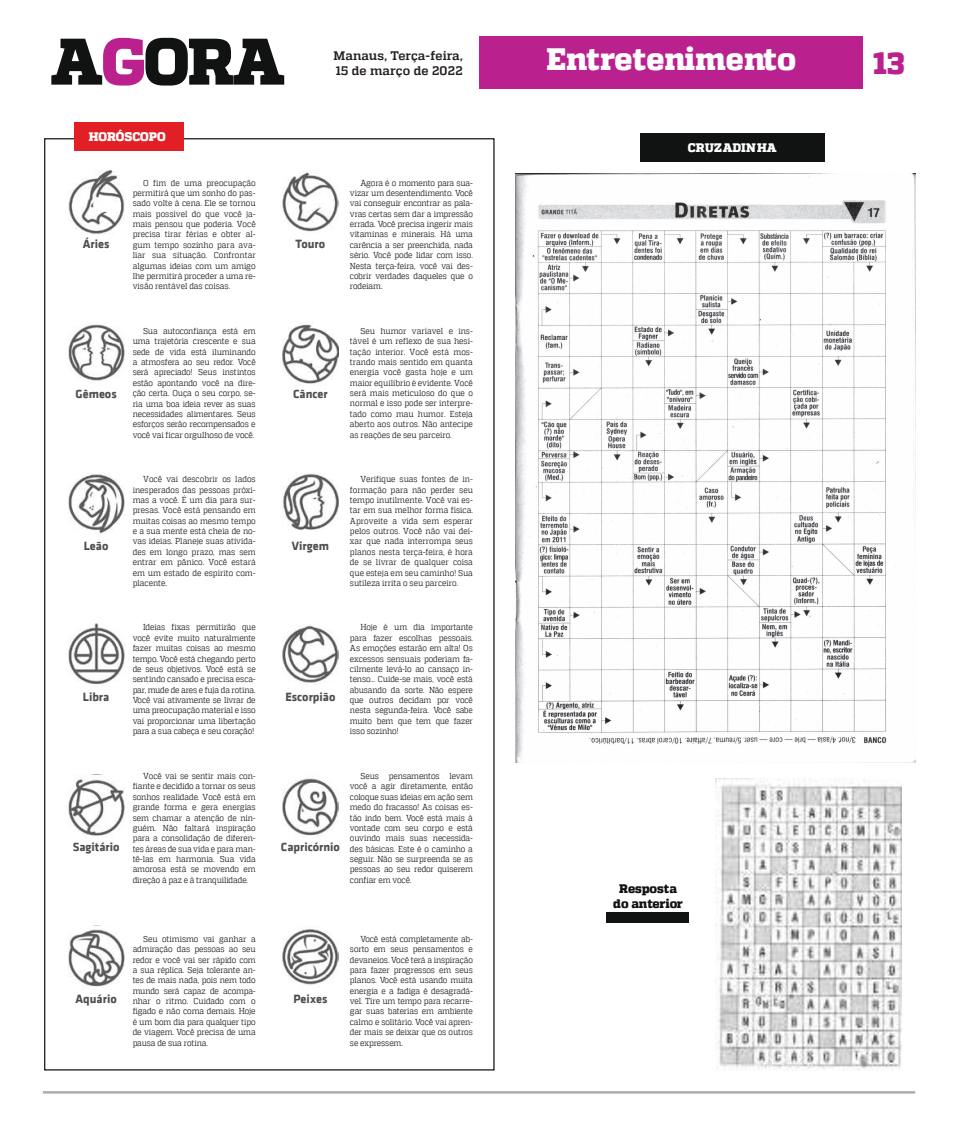
<style>
.page{position:relative;width:957px;height:1134px;background:#fff}
.page>*{position:absolute;margin:0;border:0;box-sizing:border-box;transform-origin:0 0}
.t1{font:800 30.88px "MW Quadon";color:#fff}
.t2{font:800 30.88px "MW Quadon";color:#ba218f}
.t3{font:700 12.38px "MW Klavika Bd";color:#4e4e50}
.t4{font:700 12.38px/14.9px "MW Quadon";letter-spacing:.005em;color:#241f1f}
.t5{font:800 12.38px "MW Quadon";color:#fff}
.t6{font:800 12.38px/14.9px "MW Quadon";color:#111212;text-align:center}
.t7{font:8.62px/10.4px "MW Quadon";letter-spacing:-.01em;color:#241f1f;text-align:justify;scale:.9 1}
</style>
<div class="page">
<div style="left:74px;top:122px;width:109px;height:28px;background:#e11f25"></div>
<div style="left:479px;top:36px;width:384px;height:52px;background:#ba218f"></div>
<svg style="left:51px;top:38px;width:233px;height:48px"></svg>
<img style="left:69px;top:624px;width:55px;height:62px">
<div style="left:640px;top:133px;width:185px;height:28px;background:#111212"></div>
<img style="left:516px;top:173px;width:399px;height:589px">
<img style="left:715px;top:779px;width:186px;height:291px">
<div style="left:606px;top:912px;width:82px;height:11px;background:#111212"></div>
<img style="left:69px;top:171px;width:55px;height:63px">
<img style="left:69px;top:324px;width:55px;height:57px">
<img style="left:69px;top:474px;width:55px;height:60px">
<img style="left:69px;top:774px;width:55px;height:63px">
<img style="left:69px;top:929px;width:55px;height:59px">
<img style="left:282px;top:929px;width:56px;height:56px">
<img style="left:282px;top:778px;width:56px;height:59px">
<img style="left:282px;top:625px;width:56px;height:58px">
<img style="left:283px;top:474px;width:55px;height:56px">
<img style="left:282px;top:321px;width:56px;height:63px">
<img style="left:282px;top:171px;width:56px;height:61px">
<hr style="left:43px;top:1091px;width:872px;height:2px;background:#adacb2">
<h2 class="t4" style="left:334px;top:49px;width:131px">Manaus, Terça-feira,<br>15 de março de 2022</h2>
<h1 class="t1" style="left:546px;top:41px;width:251px">Entretenimento</h1>
<h1 class="t2" style="left:873px;top:45px;width:33px">13</h1>
<h2 class="t5" style="left:89px;top:130px;width:78px">HORÓSCOPO</h2>
<h2 class="t5" style="left:688px;top:141px;width:90px">CRUZADINHA</h2>
<h2 class="t3" style="left:83px;top:234px;width:28px">Áries</h2>
<h2 class="t3" style="left:76px;top:385px;width:43px">Gêmeos</h2>
<h2 class="t3" style="left:84px;top:536px;width:26px">Leão</h2>
<h2 class="t3" style="left:83px;top:687px;width:28px">Libra</h2>
<h2 class="t3" style="left:73px;top:838px;width:48px">Sagitário</h2>
<p class="t7" style="left:133px;top:177px;width:138px;text-indent:10px">O fim de uma preocupação permitirá que um sonho do pas&shy;sado volte à cena. Ele se tornou mais possível do que você ja&shy;mais pensou que poderia. Você precisa tirar férias e obter al&shy;gum tempo sozinho para ava&shy;liar sua situação. Confrontar algumas ideias com um amigo lhe permitirá proceder a uma re&shy;visão rentável das coisas.</p>
<p class="t7" style="left:133px;top:326px;width:138px;text-indent:10px">Sua autoconfiança está em uma trajetória crescente e sua sede de vida está iluminando a atmosfera ao seu redor. Você será apreciado! Seus instintos estão apontando você na dire&shy;ção certa. Ouça o seu corpo, se&shy;ria uma boa ideia rever as suas necessidades alimentares. Seus esforços serão recompensados e você vai ficar orgulhoso de você.</p>
<p class="t7" style="left:133px;top:474px;width:138px;text-indent:10px">Você vai descobrir os lados inesperados das pessoas próxi&shy;mas a você. É um dia para sur&shy;presas. Você está pensando em muitas coisas ao mesmo tempo e a sua mente está cheia de no&shy;vas ideias. Planeje suas ativida&shy;des em longo prazo, mas sem entrar em pânico. Você estará em um estado de espírito com&shy;placente.</p>
<p class="t7" style="left:133px;top:622px;width:138px;text-indent:10px">Ideias fixas permitirão que você evite muito naturalmente fazer muitas coisas ao mesmo tempo. Você está chegando perto de seus objetivos. Você está se sentindo cansado e precisa esca&shy;par, mude de ares e fuja da rotina.<br>Você vai ativamente se livrar de uma preocupação material e isso vai proporcionar uma libertação para a sua cabeça e seu coração!</p>
<p class="t7" style="left:133px;top:771px;width:138px;text-indent:10px">Você vai se sentir mais con&shy;fiante e decidido a tornar os seus sonhos realidade. Você está em grande forma e gera energias sem chamar a atenção de nin&shy;guém. Não faltará inspiração para a consolidação de diferen&shy;tes áreas de sua vida e para man&shy;tê-las em harmonia. Sua vida amorosa está se movendo em direção à paz e à tranquilidade.</p>
<h2 class="t3" style="left:296px;top:234px;width:31px">Touro</h2>
<p class="t7" style="left:350px;top:177px;width:138px;text-indent:10px">Agora é o momento para sua&shy;vizar um desentendimento. Você vai conseguir encontrar as pala&shy;vras certas sem dar a impressão errada. Você precisa ingerir mais vitaminas e minerais. Há uma carência a ser preenchida, nada sério. Você pode lidar com isso.<br>Nesta terça-feira, você vai des&shy;cobrir verdades daqueles que o rodeiam.</p>
<h2 class="t3" style="left:293px;top:385px;width:36px">Câncer</h2>
<h2 class="t3" style="left:292px;top:536px;width:39px">Virgem</h2>
<h2 class="t3" style="left:285px;top:687px;width:52px">Escorpião</h2>
<p class="t7" style="left:350px;top:326px;width:138px;text-indent:10px">Seu humor varíavel e ins&shy;tável é um reflexo de sua hesi&shy;tação interior. Você está mos&shy;trando mais sentido em quanta energia você gasta hoje e um maior equilíbrio é evidente. Você será mais meticuloso do que o normal e isso pode ser interpre&shy;tado como mau humor. Esteja aberto aos outros. Não antecipe as reações de seu parceiro.</p>
<p class="t7" style="left:350px;top:474px;width:138px;text-indent:10px">Verifique suas fontes de in&shy;formação para não perder seu tempo inutilmente. Você vai es&shy;tar em sua melhor forma física.<br>Aproveite a vida sem esperar pelos outros. Você não vai dei&shy;xar que nada interrompa seus planos nesta terça-feira, é hora de se livrar de qualquer coisa que esteja em seu caminho! Sua sutileza irrita o seu parceiro.</p>
<p class="t7" style="left:350px;top:622px;width:138px;text-indent:10px">Hoje é um dia importante para fazer escolhas pessoais.<br>As emoções estarão em alta! Os excessos sensuais poderiam fa&shy;cilmente levá-lo ao cansaço in&shy;tenso... Cuide-se mais, você está abusando da sorte. Não espere que outros decidam por você nesta segunda-feira. Você sabe muito bem que tem que fazer isso sozinho!</p>
<h2 class="t3" style="left:281px;top:838px;width:60px">Capricórnio</h2>
<p class="t7" style="left:350px;top:771px;width:138px;text-indent:10px">Seus pensamentos levam você a agir diretamente, então coloque suas ideias em ação sem medo do fracasso! As coisas es&shy;tão indo bem. Você está mais à vontade com seu corpo e está ouvindo mais suas necessida&shy;des básicas. Este é o caminho a seguir. Não se surpreenda se as pessoas ao seu redor quiserem confiar em você.</p>
<h2 class="t6" style="left:613px;top:881px;width:71px">Resposta do anterior</h2>
<p class="t7" style="left:133px;top:933px;width:138px;text-indent:10px">Seu otimismo vai ganhar a admiração das pessoas ao seu redor e você vai ser rápido com a sua réplica. Seja tolerante an&shy;tes de mais nada, pois nem todo mundo será capaz de acompa&shy;nhar o ritmo. Cuidado com o fígado e não coma demais. Hoje é um bom dia para qualquer tipo de viagem. Você precisa de uma pausa de sua rotina.</p>
<p class="t7" style="left:350px;top:933px;width:138px;text-indent:10px">Você está completamente ab&shy;sorto em seus pensamentos e devaneios. Você terá a inspiração para fazer progressos em seus planos. Você está usando muita energia e a fadiga é desagradá&shy;vel. Tire um tempo para recarre&shy;gar suas baterias em ambiente calmo e solitário. Você vai apren&shy;der mais se deixar que os outros se expressem.</p>
<h2 class="t3" style="left:75px;top:989px;width:43px">Aquário</h2>
<h2 class="t3" style="left:293px;top:989px;width:35px">Peixes</h2>
</div>
